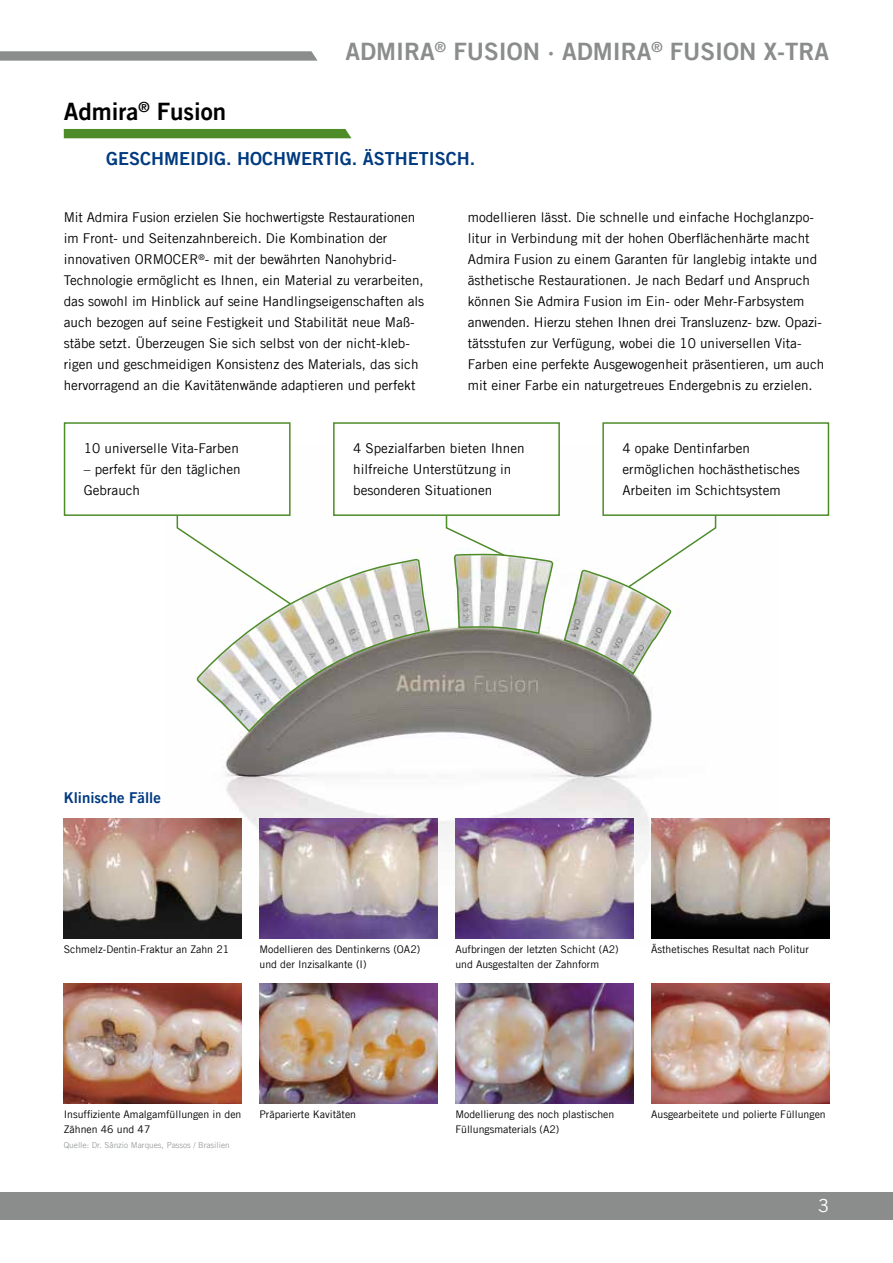
<style>
.page{position:relative;width:893px;height:1263px;background:#fff}
.page>*{position:absolute;margin:0;border:0;box-sizing:border-box;transform-origin:0 0}
.t1{font:24px "Trade Gothic LT Com Bd 2";color:#8b8d8d}
.t2{font:24px "Trade Gothic LT Com Bd 2";color:#000}
.t3{font:18px "Trade Gothic LT Com Bd 2";color:#003a80}
.t4{font:18px "Trade Gothic LT Com";color:#fff}
.t5{font:15px "Trade Gothic LT Com Bd 2";color:#003a80}
.t6{font:13.5px/21px "Trade Gothic LT Com";color:#000}
.t7{font:10.5px/15px "Trade Gothic LT Com";color:#000}
.t8{font:8.25px "Trade Gothic LT Com";color:#9c9e9f}
</style>
<div class="page">
<div style="left:0;top:1192px;width:893px;height:28px;background:#8b8d8d"></div>
<svg style="left:0;top:51px;width:318px;height:10px;background:#939595"></svg>
<img style="left:163px;top:628px;width:615px;height:311px">
<svg style="left:176px;top:516px;width:255px;height:217px"></svg>
<svg style="left:445px;top:516px;width:109px;height:119px"></svg>
<svg style="left:563px;top:516px;width:154px;height:159px"></svg>
<div style="left:64px;top:129px;width:287px;height:9px;background:#4e8c2a"></div>
<img style="left:64px;top:818px;width:178px;height:120px">
<img style="left:64px;top:983px;width:178px;height:120px">
<img style="left:455px;top:983px;width:178px;height:120px">
<img style="left:260px;top:818px;width:178px;height:120px">
<img style="left:260px;top:983px;width:178px;height:120px">
<img style="left:651px;top:983px;width:178px;height:120px">
<img style="left:455px;top:818px;width:178px;height:120px">
<img style="left:651px;top:818px;width:178px;height:120px">
<div style="left:64px;top:422px;width:227px;height:94px;background:#fff;border:2px solid #4e8c2a"></div>
<div style="left:333px;top:422px;width:227px;height:94px;background:#fff;border:2px solid #4e8c2a"></div>
<div style="left:602px;top:422px;width:227px;height:94px;background:#fff;border:2px solid #4e8c2a"></div>
<h1 class="t1" style="left:345px;top:37px;width:485px">ADMIRA<sup>®</sup> FUSION · ADMIRA<sup>®</sup> FUSION X-TRA</h1>
<h1 class="t2" style="left:64px;top:97px;width:164px">Admira<sup>®</sup> Fusion</h1>
<h2 class="t3" style="left:106px;top:147px;width:371px">GESCHMEIDIG. HOCHWERTIG. ÄSTHETISCH.</h2>
<p class="t6" style="left:64px;top:207px;width:362px">Mit Admira Fusion erzielen Sie hochwertigste Restaurationen im Front- und Seitenzahnbereich. Die Kombination der innovativen ORMOCER<sup>®</sup>- mit der bewährten Nanohybrid-Technologie ermöglicht es Ihnen, ein Material zu verarbeiten, das sowohl im Hinblick auf seine Handlingseigenschaften als auch bezogen auf seine Festigkeit und Stabilität neue Maß&shy;stäbe setzt. Überzeugen Sie sich selbst von der nicht-kleb&shy;rigen und geschmeidigen Konsistenz des Materials, das sich hervorragend an die Kavitätenwände adaptieren und perfekt</p>
<p class="t6" style="left:468px;top:207px;width:358px">modellieren lässt. Die schnelle und einfache Hochglanzpo&shy;litur in Verbindung mit der hohen Oberflächenhärte macht Admira Fusion zu einem Garanten für langlebig intakte und ästhetische Restaurationen. Je nach Bedarf und Anspruch können Sie Admira Fusion im Ein- oder Mehr-Farbsystem anwenden. Hierzu stehen Ihnen drei Transluzenz- bzw. Opazi&shy;tätsstufen zur Verfügung, wobei die 10 universellen Vita-Farben eine perfekte Ausgewogenheit präsentieren, um auch mit einer Farbe ein naturgetreues Endergebnis zu erzielen.</p>
<p class="t6" style="left:84px;top:437px;width:157px">10 universelle Vita-Farben</p>
<p class="t6" style="left:84px;top:458px;width:158px">– perfekt für den täglichen<br>Gebrauch</p>
<p class="t6" style="left:353px;top:437px;width:173px">4 Spezialfarben bieten Ihnen hilfreiche Unterstützung in besonderen Situationen</p>
<p class="t6" style="left:622px;top:437px;width:179px">4 opake Dentinfarben ermöglichen hochästhetisches<br>Arbeiten im Schichtsystem</p>
<p class="t5" style="left:64px;top:788px;width:99px">Klinische Fälle</p>
<p class="t7" style="left:64px;top:942px;width:167px">Schmelz-Dentin-Fraktur an Zahn 21</p>
<p class="t7" style="left:260px;top:942px;width:162px">Modellieren des Dentinkerns (OA2) und der Inzisalkante (I)</p>
<p class="t7" style="left:455px;top:942px;width:165px">Aufbringen der letzten Schicht (A2) und Ausgestalten der Zahnform</p>
<p class="t7" style="left:651px;top:942px;width:159px">Ästhetisches Resultat nach Politur</p>
<p class="t7" style="left:64px;top:1107px;width:179px">Insuffiziente Amalgamfüllungen in den<br>Zähnen 46 und 47</p>
<p class="t8" style="left:64px;top:1140px;width:168px">Quelle: Dr. Sânzio Marques, Passos / Brasilien</p>
<p class="t7" style="left:260px;top:1107px;width:98px">Präparierte Kavitäten</p>
<p class="t7" style="left:455px;top:1107px;width:160px">Modellierung des noch plastischen<br>Füllungsmaterials (A2)</p>
<p class="t7" style="left:651px;top:1107px;width:176px">Ausgearbeitete und polierte Füllungen</p>
<h2 class="t4" style="left:818px;top:1195px;width:12px">3</h2>
</div>
